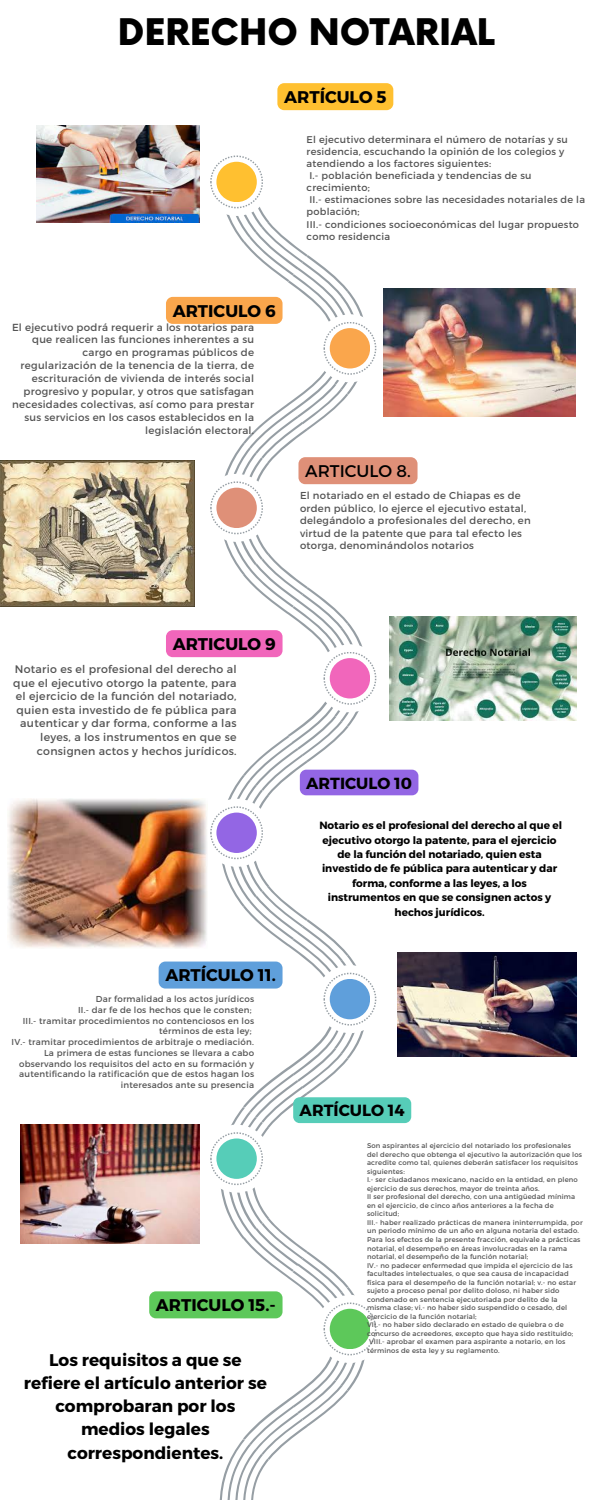
<style>
.page{position:relative;width:600px;height:1500px;background:#fff}
.page>*{position:absolute;margin:0;border:0;box-sizing:border-box;transform-origin:0 0}
.t1{font:900 35.7px "Now";color:#000}
.t2{font:700 16.9px/23.2px "Montserrat";color:#000;text-align:center}
.t3{font:16.9px "Montserrat";color:#000}
.t4{font:700 16.1px "Montserrat";color:#000}
.t5{font:10.9px/13.6px "Montserrat";letter-spacing:.025em;color:#545454;text-align:right}
.t6{font:700 10.5px/14.5px "Montserrat";color:#000;text-align:center}
.t7{font:10.2px/12.9px "Montserrat";letter-spacing:.025em;color:#545454;text-align:right}
.t8{font:10.1px/12.5px "Montserrat";letter-spacing:.025em;color:#545454}
.t9{font:9.8px/12.1px "Montserrat";letter-spacing:.025em;color:#545454}
.t10{font:8.6px/10.7px "Montserrat";letter-spacing:.025em;color:#545454;text-align:right}
.t11{font:6.9px/8.5px "Montserrat";letter-spacing:.025em;color:#545454}
</style>
<div class="page">
<img style="left:37px;top:125px;width:163px;height:98px">
<img style="left:384px;top:289px;width:192px;height:128px">
<img style="left:0;top:461px;width:166px;height:145px">
<img style="left:390px;top:616px;width:186px;height:105px">
<img style="left:7px;top:799px;width:159px;height:149px">
<img style="left:397px;top:953px;width:179px;height:104px">
<img style="left:20px;top:1125px;width:146px;height:119px">
<div style="left:277px;top:83px;width:116px;height:27px;background:#ffc030;border-radius:7px"></div>
<div style="left:298px;top:457px;width:120px;height:27px;background:#df9078;border-radius:7px"></div>
<div style="left:300px;top:770px;width:118px;height:25px;background:#9366e4;border-radius:6px"></div>
<div style="left:293px;top:1097px;width:118px;height:26px;background:#56cdb8;border-radius:6px"></div>
<svg style="left:166px;top:156px;width:210px;height:1344px"></svg>
<div style="left:159px;top:962px;width:124px;height:27px;background:#5f9fdb;border-radius:7px"></div>
<div style="left:149px;top:1291px;width:134px;height:27px;background:#5dc85a;border-radius:7px"></div>
<p class="t1" style="left:118px;top:13px;width:378px">DERECHO NOTARIAL</p>
<p class="t2" style="left:284px;top:85px;width:104px">ARTÍCULO 5</p>
<p class="t9" style="left:307px;top:133px;width:263px">El ejecutivo determinara el número de notarías y su residencia, escuchando la opinión de los colegios y atendiendo a los factores siguientes:</p>
<p class="t9" style="left:307px;top:169px;width:226px">I.- población beneficiada y tendencias de su crecimiento;</p>
<p class="t9" style="left:307px;top:193px;width:280px">II.- estimaciones sobre las necesidades notariales de la población;</p>
<p class="t9" style="left:307px;top:218px;width:274px">III.- condiciones socioeconómicas del lugar propuesto como residencia</p>
<p class="t2" style="left:173px;top:298px;width:105px">ARTICULO 6</p>
<p class="t7" style="left:12px;top:320px;width:244px">El ejecutivo podrá requerir a los notarios para que realicen las funciones inherentes a su cargo en programas públicos de regularización de la tenencia de la tierra, de escrituración de vivienda de interés social progresivo y popular, y otros que satisfagan necesidades colectivas, así como para prestar sus servicios en los casos establecidos en la legislación electoral.</p>
<p class="t3" style="left:305px;top:460px;width:107px">ARTICULO 8.</p>
<p class="t8" style="left:300px;top:489px;width:232px">El notariado en el estado de Chiapas es de orden público, lo ejerce el ejecutivo estatal, delegándolo a profesionales del derecho, en virtud de la patente que para tal efecto les otorga, denominándolos notarios</p>
<p class="t2" style="left:173px;top:632px;width:105px">ARTICULO 9</p>
<p class="t5" style="left:13px;top:662px;width:225px">Notario es el profesional del derecho al que el ejecutivo otorgo la patente, para el ejercicio de la función del notariado, quien esta investido de fe pública para autenticar y dar forma, conforme a las leyes, a los instrumentos en que se consignen actos y hechos jurídicos.</p>
<p class="t2" style="left:165px;top:963px;width:112px">ARTÍCULO 11.</p>
<p class="t10" style="left:96px;top:993px;width:160px">Dar formalidad a los actos jurídicos</p>
<p class="t10" style="left:78px;top:1004px;width:175px">II.- dar fe de los hechos que le consten;</p>
<p class="t10" style="left:23px;top:1015px;width:233px">III.- tramitar procedimientos no contenciosos en los términos de esta ley;</p>
<p class="t10" style="left:12px;top:1036px;width:244px">IV.- tramitar procedimientos de arbitraje o mediación.<br>La primera de estas funciones se llevara a cabo observando los requisitos del acto en su formación y autentificando la ratificación que de estos hagan los interesados ante su presencia</p>
<p class="t2" style="left:156px;top:1293px;width:121px">ARTICULO 15.-</p>
<p class="t2" style="left:24px;top:1347px;width:245px">Los requisitos a que se refiere el artículo anterior se comprobaran por los medios legales correspondientes.</p>
<p class="t4" style="left:306px;top:772px;width:107px">ARTICULO 10</p>
<p class="t6" style="left:319px;top:818px;width:244px">Notario es el profesional del derecho al que el ejecutivo otorgo la patente, para el ejercicio de la función del notariado, quien esta investido de fe pública para autenticar y dar forma, conforme a las leyes, a los instrumentos en que se consignen actos y hechos jurídicos.</p>
<p class="t4" style="left:300px;top:1100px;width:107px">ARTÍCULO 14</p>
<p class="t11" style="left:367px;top:1141px;width:217px">Son aspirantes al ejercicio del notariado los profesionales del derecho que obtenga el ejecutivo la autorización que los acredite como tal, quienes deberán satisfacer los requisitos siguientes:</p>
<p class="t11" style="left:367px;top:1175px;width:212px">I.- ser ciudadanos mexicano, nacido en la entidad, en pleno ejercicio de sus derechos, mayor de treinta años.</p>
<p class="t11" style="left:367px;top:1192px;width:210px">II ser profesional del derecho, con una antigüedad mínima en el ejercicio, de cinco años anteriores a la fecha de solicitud;</p>
<p class="t11" style="left:367px;top:1218px;width:217px">III.- haber realizado prácticas de manera ininterrumpida, por un periodo mínimo de un año en alguna notaria del estado.<br>Para los efectos de la presente fracción, equivale a prácticas notarial, el desempeño en áreas involucradas en la rama notarial, el desempeño de la función notarial;</p>
<p class="t11" style="left:367px;top:1261px;width:211px">IV.- no padecer enfermedad que impida el ejercicio de las facultades intelectuales, o que sea causa de incapacidad física para el desempeño de la función notarial; v.- no estar sujeto a proceso penal por delito doloso, ni haber sido condenado en sentencia ejecutoriada por delito de la misma clase; vi.- no haber sido suspendido o cesado, del ejercicio de la función notarial;</p>
<p class="t11" style="left:367px;top:1320px;width:208px">VII.- no haber sido declarado en estado de quiebra o de concurso de acreedores, excepto que haya sido restituido;</p>
<p class="t11" style="left:367px;top:1337px;width:200px">VIII.- aprobar el examen para aspirante a notario, en los términos de esta ley y su reglamento.</p>
</div>
